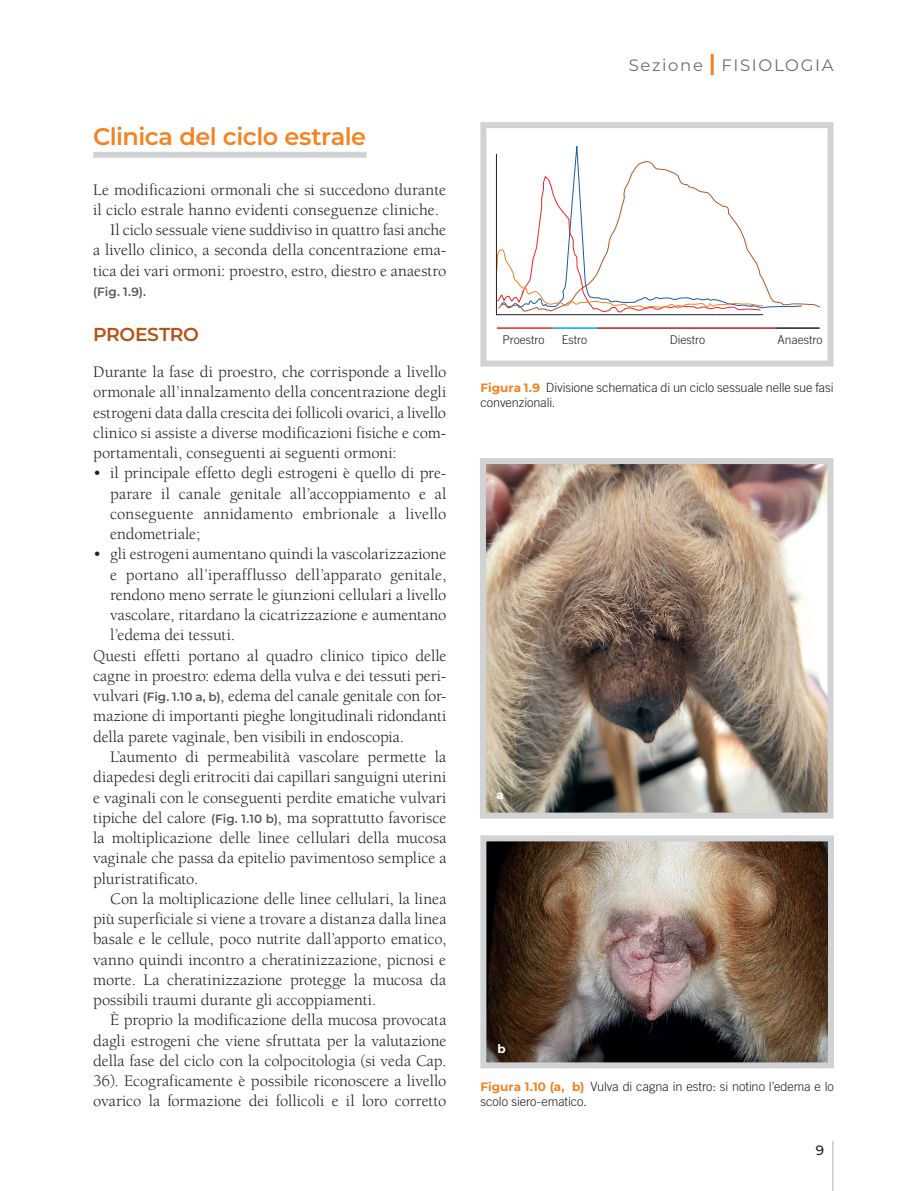
<style>
.page{position:relative;width:919px;height:1191px;background:#fff}
.page>*{position:absolute;margin:0;border:0;box-sizing:border-box;transform-origin:0 0}
.t1{font:600 24px "Montserrat";letter-spacing:-.02em;color:#f58220}
.t2{font:600 18.75px "Montserrat";letter-spacing:-.02em;color:#b45212}
.t3{font:16.5px/20.2px "Berkeley Std";color:#231f20;text-align:justify}
.t4{font:16.5px "Montserrat Roman";letter-spacing:.1em;color:#6c6d70}
.t5{font:500 13.5px "Montserrat";color:#231f20}
.t6{font:300 12.75px/15.8px "Trade Gothic LT Std";letter-spacing:-.005em;color:#231f20}
.t7{font:300 12px "Trade Gothic LT Std";color:#231f20}
.t8{font:600 12px "Montserrat Roman";color:#57585a}
.t9{font:700 12px "Montserrat";color:#fff}
.s1{font-family:"Montserrat Roman";font-weight:600;font-size:12px;color:#57585a}
.s2{font-family:"Montserrat";font-weight:700;font-size:12px;color:#f58220}
</style>
<div class="page">
<hr style="left:831px;top:1140px;width:2px;height:50px;background:#c6ced4">
<hr style="left:710px;top:54px;width:3px;height:21px;background:#f58220">
<div style="left:93px;top:152px;width:273px;height:6px;background:#d1d2d4"></div>
<svg style="left:763px;top:279px;width:57px;height:30px"></svg>
<svg style="left:495px;top:153px;width:268px;height:162px"></svg>
<hr style="left:497px;top:327px;width:56px;height:2px;background:#ec2523">
<hr style="left:553px;top:327px;width:43px;height:2px;background:#00abea">
<hr style="left:775px;top:327px;width:44px;height:2px;background:#231f20">
<hr style="left:596px;top:327px;width:180px;height:2px;background:#b02022">
<div style="left:480px;top:122px;width:353px;height:244px;border:6px solid #d1d2d4"></div>
<img style="left:487px;top:465px;width:339px;height:346px">
<div style="left:480px;top:458px;width:353px;height:360px;border:6px solid #d1d2d4"></div>
<img style="left:487px;top:842px;width:339px;height:219px">
<div style="left:480px;top:835px;width:353px;height:233px;border:6px solid #d1d2d4"></div>
<h1 class="t1" style="left:93px;top:127px;width:274px">Clinica del ciclo estrale</h1>
<p class="t3" style="left:93px;top:180px;width:354px">Le modificazioni ormonali che si succedono durante</p>
<p class="t3" style="left:93px;top:201px;width:347px">il ciclo estrale hanno evidenti conseguenze cliniche.</p>
<p class="t3" style="left:110px;top:221px;width:337px">Il ciclo sessuale viene suddiviso in quattro fasi anche</p>
<p class="t3" style="left:93px;top:241px;width:354px">a livello clinico, a seconda della concentrazione ema-</p>
<p class="t3" style="left:93px;top:261px;width:354px">tica dei vari ormoni: proestro, estro, diestro e anaestro</p>
<p class="t8" style="left:93px;top:284px;width:54px">(Fig. 1.9).</p>
<p class="t2" style="left:93px;top:327px;width:107px">PROESTRO</p>
<p class="t3" style="left:93px;top:363px;width:355px">Durante la fase di proestro, che corrisponde a livello ormonale all’innalzamento della concentrazione degli estrogeni data dalla crescita dei follicoli ovarici, a livello clinico si assiste a diverse modificazioni fisiche e com&shy;portamentali, conseguenti ai seguenti ormoni:</p>
<p class="t3" style="left:110px;top:464px;width:337px;text-indent:-17px">• il principale effetto degli estrogeni è quello di pre&shy;parare il canale genitale all’accoppiamento e al conseguente annidamento embrionale a livello endometriale;</p>
<p class="t3" style="left:93px;top:545px;width:354px">• gli estrogeni aumentano quindi la vascolarizzazione</p>
<p class="t3" style="left:110px;top:565px;width:337px">e portano all’iperafflusso dell’apparato genitale,</p>
<p class="t3" style="left:110px;top:585px;width:338px">rendono meno serrate le giunzioni cellulari a livello</p>
<p class="t3" style="left:110px;top:606px;width:337px">vascolare, ritardano la cicatrizzazione e aumentano</p>
<p class="t3" style="left:110px;top:626px;width:126px">l’edema dei tessuti.</p>
<p class="t3" style="left:93px;top:646px;width:354px">Questi effetti portano al quadro clinico tipico delle</p>
<p class="t3" style="left:93px;top:666px;width:354px">cagne in proestro: edema della vulva e dei tessuti peri-</p>
<p class="t3" style="left:93px;top:687px;width:354px">vulvari <span class="s1">(Fig. 1.10 a, b)</span>, edema del canale genitale con for-</p>
<p class="t3" style="left:93px;top:707px;width:354px">mazione di importanti pieghe longitudinali ridondanti</p>
<p class="t3" style="left:93px;top:727px;width:312px">della parete vaginale, ben visibili in endoscopia.</p>
<p class="t3" style="left:110px;top:747px;width:337px">L’aumento di permeabilità vascolare permette la</p>
<p class="t3" style="left:93px;top:768px;width:354px">diapedesi degli eritrociti dai capillari sanguigni uterini</p>
<p class="t3" style="left:93px;top:788px;width:355px">e vaginali con le conseguenti perdite ematiche vulvari</p>
<p class="t3" style="left:93px;top:808px;width:354px">tipiche del calore <span class="s1">(Fig. 1.10 b)</span>, ma soprattutto favorisce</p>
<p class="t3" style="left:93px;top:828px;width:354px">la moltiplicazione delle linee cellulari della mucosa</p>
<p class="t3" style="left:93px;top:849px;width:354px">vaginale che passa da epitelio pavimentoso semplice a</p>
<p class="t3" style="left:93px;top:869px;width:107px">pluristratificato.</p>
<p class="t3" style="left:110px;top:889px;width:337px">Con la moltiplicazione delle linee cellulari, la linea</p>
<p class="t3" style="left:93px;top:909px;width:355px">più superficiale si viene a trovare a distanza dalla linea</p>
<p class="t3" style="left:93px;top:930px;width:354px">basale e le cellule, poco nutrite dall’apporto ematico,</p>
<p class="t3" style="left:93px;top:950px;width:354px">vanno quindi incontro a cheratinizzazione, picnosi e</p>
<p class="t3" style="left:93px;top:970px;width:354px">morte. La cheratinizzazione protegge la mucosa da</p>
<p class="t3" style="left:93px;top:990px;width:285px">possibili traumi durante gli accoppiamenti.</p>
<p class="t3" style="left:110px;top:1011px;width:337px">È proprio la modificazione della mucosa provocata</p>
<p class="t3" style="left:93px;top:1031px;width:355px">dagli estrogeni che viene sfruttata per la valutazione</p>
<p class="t3" style="left:93px;top:1051px;width:354px">della fase del ciclo con la colpocitologia (si veda Cap.</p>
<p class="t3" style="left:93px;top:1071px;width:355px">36). Ecograficamente è possibile riconoscere a livello</p>
<p class="t3" style="left:93px;top:1092px;width:354px">ovarico la formazione dei follicoli e il loro corretto</p>
<p class="t4" style="left:628px;top:55px;width:206px">Sezione FISIOLOGIA</p>
<p class="t7" style="left:502px;top:335px;width:43px">Proestro</p>
<p class="t7" style="left:561px;top:335px;width:27px">Estro</p>
<p class="t7" style="left:669px;top:335px;width:37px">Diestro</p>
<p class="t7" style="left:777px;top:335px;width:46px">Anaestro</p>
<p class="t6" style="left:480px;top:380px;width:354px"><span class="s2">Figura 1.9</span> Divisione schematica di un ciclo sessuale nelle sue fasi convenzionali.</p>
<p class="t9" style="left:496px;top:787px;width:9px">a</p>
<p class="t9" style="left:497px;top:1041px;width:10px">b</p>
<p class="t6" style="left:480px;top:1079px;width:355px"><span class="s2">Figura 1.10 (a, b)</span> Vulva di cagna in estro: si notino l’edema e lo scolo siero-ematico.</p>
<p class="t5" style="left:815px;top:1141px;width:10px">9</p>
</div>
